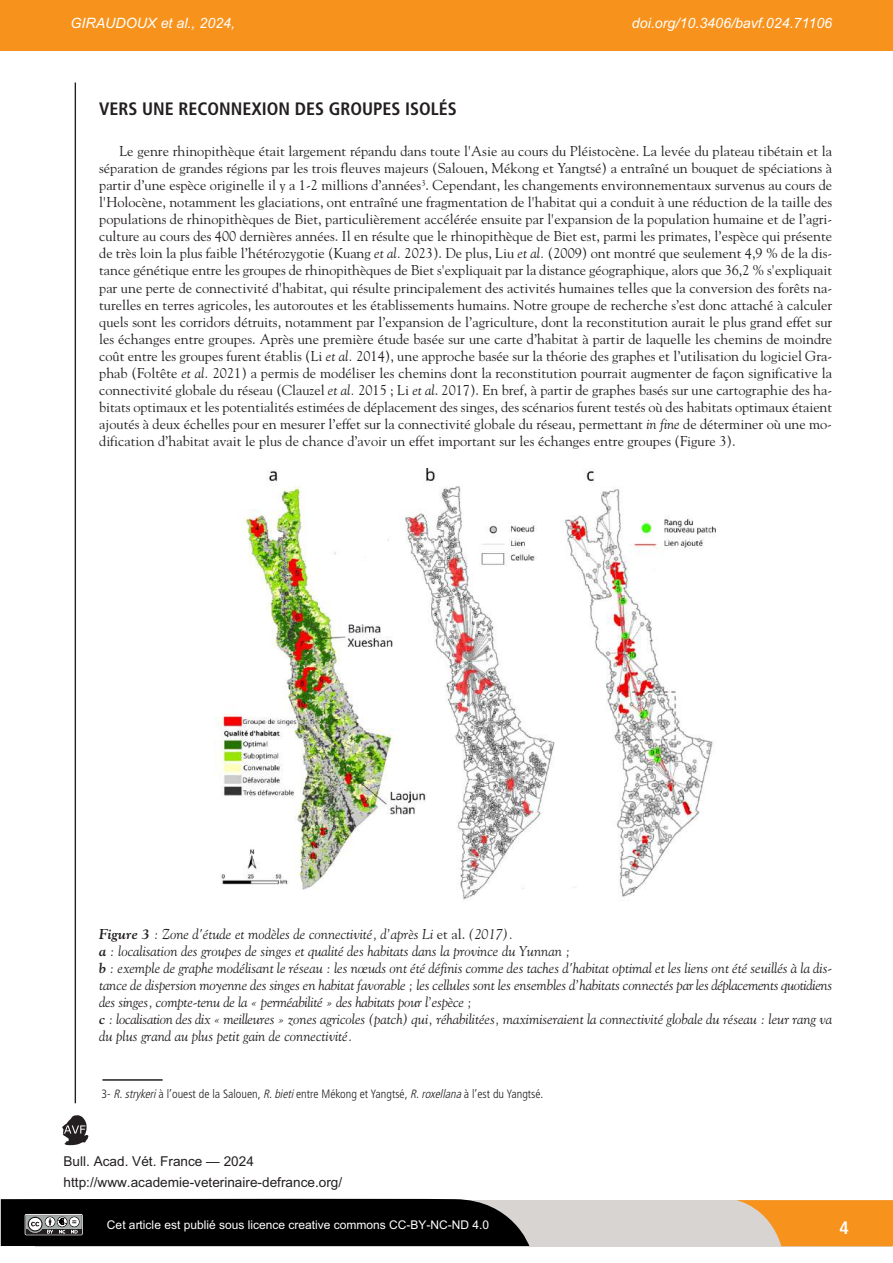
<style>
.page{position:relative;width:893px;height:1263px;background:#fff}
.page>*{position:absolute;margin:0;border:0;box-sizing:border-box;transform-origin:0 0}
.t1{font:700 condensed 18px "Frutiger";color:#231f20}
.t2{font:700 condensed 18px "Frutiger";color:#fff}
.t3{font:14.25px/17.1px "Goudy";color:#231f20;text-align:justify}
.t4{font:italic 14.25px/17.1px "Goudy";color:#231f20}
.t5{font:italic 14.25px "Arial";color:#fff}
.t6{font:13.65px/21px "Arial";color:#231f20}
.t7{font:300 condensed 12px "Frutiger";color:#231f20}
.t8{font:12px "Arial";color:#fff}
.s1{font-style:italic}
.s2{font-weight:700}
.s3{font-style:normal}
</style>
<div class="page">
<div style="left:35px;top:1199px;width:856px;height:47px;background:#d7d4d2"></div>
<svg style="left:736px;top:1200px;width:157px;height:46px"></svg>
<svg style="left:62px;top:1115px;width:26px;height:30px"></svg>
<div style="left:0;top:0;width:893px;height:51px;background:#f7931d"></div>
<hr style="left:75px;top:82px;width:1px;height:1021px;background:#231f20">
<svg style="left:1px;top:1198px;width:528px;height:48px;background:#131313"></svg>
<img style="left:214px;top:469px;width:502px;height:432px">
<hr style="left:102px;top:1079px;width:61px;height:2px;background:#231f20">
<p class="t5" style="left:70px;top:15px;width:166px">GIRAUDOUX et al., 2024,</p>
<p class="t5" style="left:632px;top:15px;width:202px">doi.org/10.3406/bavf.024.71106</p>
<p class="t1" style="left:99px;top:102px;width:359px">VERS UNE RECONNEXION DES GROUPES ISOLÉS</p>
<p class="t3" style="left:99px;top:142px;width:734px;text-indent:20px">Le genre rhinopithèque était largement répandu dans toute l'Asie au cours du Pléistocène. La levée du plateau tibétain et la séparation de grandes régions par les trois fleuves majeurs (Salouen, Mékong et Yangtsé) a entraîné un bouquet de spéciations à partir d’une espèce originelle il y a 1-2 millions d’années<sup>3</sup>. Cependant, les changements environnementaux survenus au cours de l'Holocène, notamment les glaciations, ont entraîné une fragmentation de l'habitat qui a conduit à une réduction de la taille des populations de rhinopithèques de Biet, particulièrement accélérée ensuite par l'expansion de la population humaine et de l’agri&shy;culture au cours des 400 dernières années. Il en résulte que le rhinopithèque de Biet est, parmi les primates, l’espèce qui présente de très loin la plus faible l’hétérozygotie (Kuang <span class="s1">et al.</span> 2023). De plus, Liu <span class="s1">et al.</span> (2009) ont montré que seulement 4,9 % de la dis&shy;tance génétique entre les groupes de rhinopithèques de Biet s'expliquait par la distance géographique, alors que 36,2 % s'expliquait par une perte de connectivité d'habitat, qui résulte principalement des activités humaines telles que la conversion des forêts na&shy;turelles en terres agricoles, les autoroutes et les établissements humains. Notre groupe de recherche s’est donc attaché à calculer quels sont les corridors détruits, notamment par l’expansion de l’agriculture, dont la reconstitution aurait le plus grand effet sur les échanges entre groupes. Après une première étude basée sur une carte d’habitat à partir de laquelle les chemins de moindre coût entre les groupes furent établis (Li <span class="s1">et al.</span> 2014), une approche basée sur la théorie des graphes et l’utilisation du logiciel Gra&shy;phab (Foltête <span class="s1">et al.</span> 2021) a permis de modéliser les chemins dont la reconstitution pourrait augmenter de façon significative la connectivité globale du réseau (Clauzel <span class="s1">et al.</span> 2015 ; Li <span class="s1">et al</span>. 2017). En bref, à partir de graphes basés sur une cartographie des ha&shy;bitats optimaux et les potentialités estimées de déplacement des singes, des scénarios furent testés où des habitats optimaux étaient ajoutés à deux échelles pour en mesurer l’effet sur la connectivité globale du réseau, permettant <span class="s1">in fine</span> de déterminer où une mo&shy;dification d’habitat avait le plus de chance d’avoir un effet important sur les échanges entre groupes (Figure 3).</p>
<p class="t4" style="left:99px;top:925px;width:734px"><span class="s2">Figure 3</span> : Zone d'étude et modèles de connectivité, d’après Li <span class="s3">et al.</span> (2017).<br><span class="s2">a</span> : localisation des groupes de singes et qualité des habitats dans la province du Yunnan ;<br><span class="s2">b</span> : exemple de graphe modélisant le réseau : les nœuds ont été définis comme des taches d'habitat optimal et les liens ont été seuillés à la dis&shy;tance de dispersion moyenne des singes en habitat favorable ; les cellules sont les ensembles d’habitats connectés par les déplacements quotidiens des singes, compte-tenu de la « perméabilité » des habitats pour l’espèce ;<br><span class="s2">c</span> : localisation des dix « meilleures » zones agricoles (patch) qui, réhabilitées, maximiseraient la connectivité globale du réseau : leur rang va du plus grand au plus petit gain de connectivité.</p>
<p class="t7" style="left:101px;top:1089px;width:444px">3- <span class="s1">R.strykeri</span>à l’ouest de la Salouen, <span class="s1">R.bieti</span>entre Mékong et Yangtsé, <span class="s1">R.roxellana</span>à l’est du Yangtsé.</p>
<p class="t6" style="left:64px;top:1150px;width:280px">Bull. Acad. Vét. France — 2024 http://www.academie-veterinaire-defrance.org/</p>
<p class="t8" style="left:107px;top:1217px;width:384px">Cet article est publié sous licence creative commons CC-BY-NC-ND 4.0</p>
<p class="t2" style="left:840px;top:1220px;width:11px">4</p>
</div>
